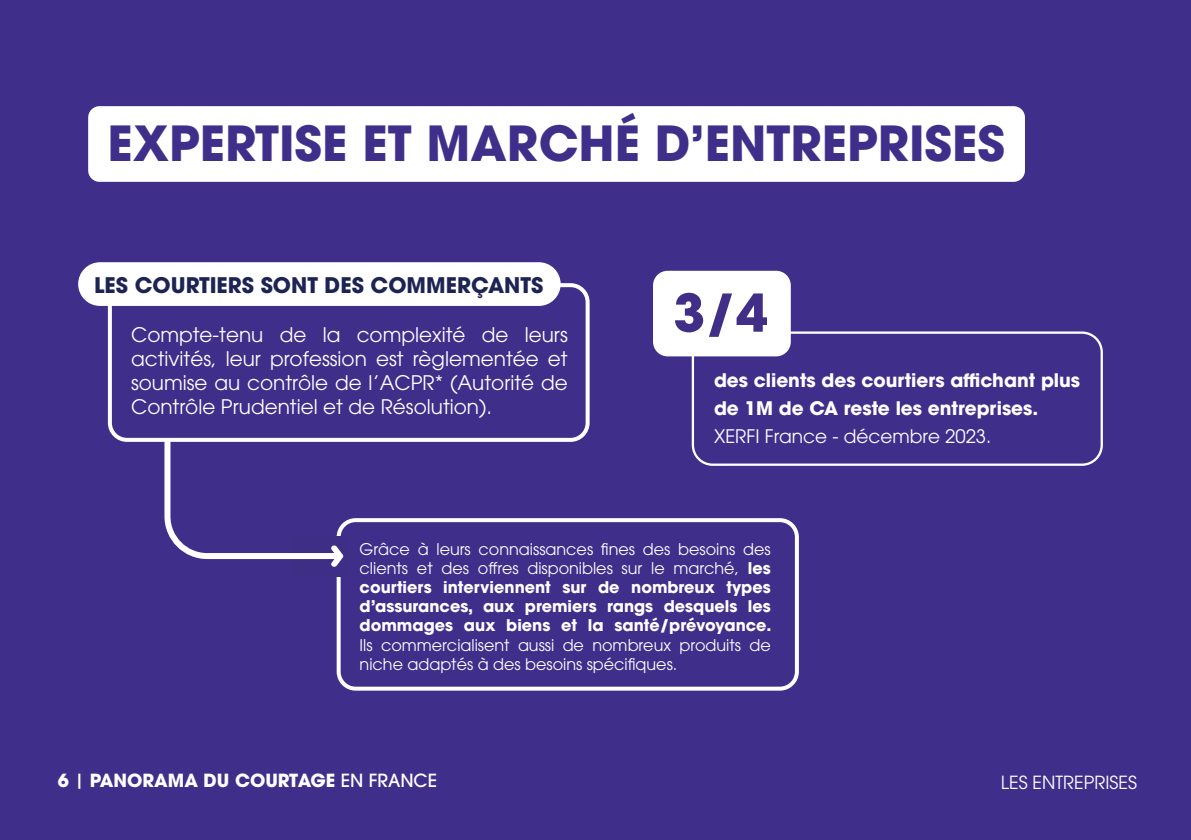
<style>
.page{position:relative;width:1191px;height:840px;background:#fff}
.page>*{position:absolute;margin:0;border:0;box-sizing:border-box;transform-origin:0 0}
.t1{font:700 51.6px "ITC Avant Garde Pro";color:#402e87}
.t2{font:700 48px "ITC Avant Garde Pro";color:#3f2f8a}
.t3{font:700 21.4px "ITC Avant Garde Pro";color:#1d2453}
.t4{font:20px/24px "ITC Avant Garde Pro";color:#fff;text-align:justify}
.t5{font:700 18.6px "ITC Avant Garde Pro";color:#fff}
.t6{font:18.6px "ITC Avant Garde Pro";color:#fff}
.t7{font:700 18px "ITC Avant Garde Pro";color:#fff}
.t8{font:18px "ITC Avant Garde Pro";color:#fff}
.t9{font:16px/19.2px "ITC Avant Garde Pro";color:#fff;text-align:justify}
.s1{font-weight:700}
.s2{font-weight:500}
</style>
<div class="page">
<div style="left:0;top:0;width:1191px;height:839px;background:#3f2f8a"></div>
<div style="left:78px;top:262px;width:482px;height:44px;background:#fff;border-radius:22px"></div>
<svg style="left:106px;top:281px;width:484px;height:161px"></svg>
<div style="left:337px;top:518px;width:462px;height:172px;border:4px solid #fff;border-radius:17px"></div>
<div style="left:292px;top:535px;width:57px;height:41px;background:#3f2e86"></div>
<div style="left:691px;top:331px;width:412px;height:134px;border:2px solid #fff;border-radius:20px"></div>
<div style="left:653px;top:270px;width:138px;height:86px;background:#fff;border-radius:15px"></div>
<div style="left:88px;top:106px;width:937px;height:76px;background:#fff;border-radius:11px"></div>
<svg style="left:161px;top:434px;width:182px;height:132px"></svg>
<p class="t2" style="left:107px;top:111px;width:899px">EXPERTISE ET MARCHÉ D’ENTREPRISES</p>
<p class="t3" style="left:94px;top:270px;width:450px">LES COURTIERS SONT DES COMMERÇANTS</p>
<p class="t4" style="left:131px;top:322px;width:438px">Compte-tenu de la complexité de leurs activités, leur profession est règlementée et soumise au contrôle de l’ACPR* (Autorité de Contrôle Prudentiel et de Résolution).</p>
<p class="t1" style="left:673px;top:278px;width:96px">3/4</p>
<p class="t5" style="left:714px;top:367px;width:367px">des clients des courtiers affichant plus</p>
<p class="t5" style="left:714px;top:395px;width:326px">de 1M de CA reste les entreprises.</p>
<p class="t6" style="left:714px;top:424px;width:279px">XERFI France - décembre 2023.</p>
<p class="t9" style="left:360px;top:538px;width:413px">Grâce à leurs connaissances fines des besoins des clients et des offres disponibles sur le marché, <span class="s1">les courtiers interviennent sur de nombreux types d’assurances, aux premiers rangs desquels les dommages aux biens et la santé/prévoyance.<br></span>Ils commercialisent aussi de nombreux produits de niche adaptés à des besoins spécifiques.</p>
<p class="t7" style="left:58px;top:767px;width:381px">6 <span class="s2">|</span> PANORAMA DU COURTAGE <span class="s2">EN FRANCE</span></p>
<p class="t8" style="left:1000px;top:771px;width:138px">LES ENTREPRISES</p>
</div>
